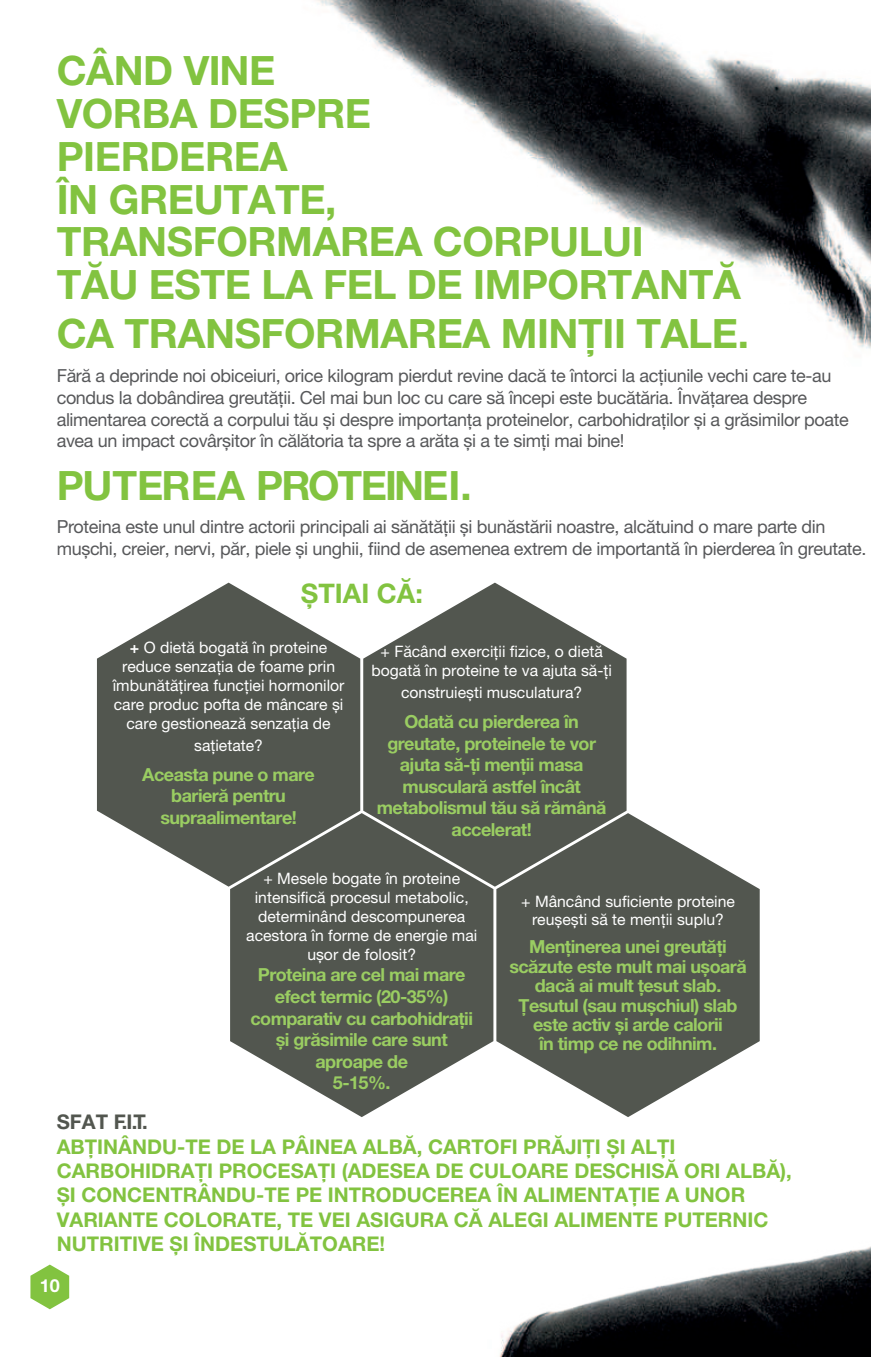
<style>
.page{position:relative;width:871px;height:1357px;background:#fff}
.page>*{position:absolute;margin:0;border:0;box-sizing:border-box;transform-origin:0 0}
.t1{font:700 40.5px/42.8px "Helvetica Neue LT Pro";letter-spacing:-.01em;color:#82c340}
.t2{font:700 40.5px "Helvetica Neue LT Pro";letter-spacing:-.035em;color:#82c340}
.t3{font:700 27px "Helvetica Neue LT Pro";color:#82c340}
.t4{font:700 20.25px/24.3px "Helvetica Neue LT Pro";color:#82c340}
.t5{font:700 20.25px "Helvetica Neue LT Pro";color:#52564f}
.t6{font:18px/21.6px "Helvetica Neue LT Pro";letter-spacing:-.02em;color:#57585a}
.t7{font:700 18px/21.6px "Helvetica Neue LT Pro";letter-spacing:-.03em;color:#9acd62;text-align:center}
.t8{font:700 18px "Helvetica Neue LT Pro";color:#fff}
.t9{font:15.75px/18.9px "Helvetica Neue LT Pro";color:#fff;text-align:center}
.s1{font-weight:700}
</style>
<div class="page">
<img style="left:49px;top:0;width:822px;height:1357px">
<svg style="left:30px;top:1264px;width:39px;height:45px"></svg>
<h1 class="t1" style="left:57px;top:50px;width:686px">CÂND VINE<br>VORBA DESPRE<br>PIERDEREA<br>ÎN GREUTATE,<br>TRANSFORMAREA CORPULUI<br>TĂU ESTE LA FEL DE IMPORTANTĂ</h1>
<h1 class="t1" style="left:57px;top:312px;width:694px">CA TRANSFORMAREA MINȚII TALE.</h1>
<p class="t6" style="left:57px;top:365px;width:793px">Fără a deprinde noi obiceiuri, orice kilogram pierdut revine dacă te întorci la acţiunile vechi care te-au condus la dobândirea greutății. Cel mai bun loc cu care să începi este bucătăria. Învățarea despre alimentarea corectă a corpului tău și despre importanța proteinelor, carbohidraților și a grăsimilor poate avea un impact covârșitor în călătoria ta spre a arăta și a te simți mai bine!</p>
<h1 class="t2" style="left:57px;top:463px;width:416px">PUTEREA PROTEINEI.</h1>
<p class="t6" style="left:57px;top:515px;width:811px;line-height:22.5px">Proteina este unul dintre actorii principali ai sănătății și bunăstării noastre, alcătuind o mare parte din mușchi, creier, nervi, păr, piele și unghii, fiind de asemenea extrem de importantă în pierderea în greutate.</p>
<h2 class="t3" style="left:301px;top:578px;width:123px">ȘTIAI CĂ:</h2>
<p class="t9" style="left:113px;top:638px;width:233px"><span class="s1">+</span> O dietă bogată în proteine reduce senzația de foame prin îmbunătățirea funcției hormonilor care produc pofta de mâncare și care gestionează senzația de</p>
<p class="t9" style="left:194px;top:735px;width:70px">sațietate?</p>
<p class="t7" style="left:142px;top:764px;width:174px">Aceasta pune o mare barieră pentru supraalimentare!</p>
<p class="t9" style="left:371px;top:642px;width:242px">+ Făcând exerciții fizice, o dietă bogată în proteine te va ajuta să-ți</p>
<p class="t9" style="left:401px;top:683px;width:183px">construiești musculatura?</p>
<p class="t7" style="left:377px;top:711px;width:231px">Odată cu pierderea în greutate, proteinele te vor ajuta să-ți menții masa musculară astfel încât metabolismul tău să rămână accelerat!</p>
<p class="t9" style="left:246px;top:869px;width:233px">+ Mesele bogate în proteine intensifică procesul metabolic, determinând descompunerea acestora în forme de energie mai ușor de folosit?</p>
<p class="t7" style="left:250px;top:964px;width:224px">Proteina are cel mai mare efect termic (20-35%) comparativ cu carbohidrații și grăsimile care sunt aproape de<br>5-15%.</p>
<p class="t9" style="left:521px;top:892px;width:215px;line-height:18px">+ Mâncând suficiente proteine reușești să te menții suplu?</p>
<p class="t7" style="left:509px;top:937px;width:239px;line-height:19.3px">Menținerea unei greutăți scăzute este mult mai ușoară dacă ai mult țesut slab.<br>Țesutul (sau mușchiul) slab este activ și arde calorii<br>în timp ce ne odihnim.</p>
<p class="t5" style="left:57px;top:1110px;width:93px">SFAT F.I.T.</p>
<p class="t4" style="left:57px;top:1134px;width:736px">ABȚINÂNDU-TE DE LA PÂINEA ALBĂ, CARTOFI PRĂJIȚI ȘI ALȚI CARBOHIDRAȚI PROCESAȚI (ADESEA DE CULOARE DESCHISĂ ORI ALBĂ), ȘI CONCENTRÂNDU-TE PE INTRODUCEREA ÎN ALIMENTAȚIE A UNOR VARIANTE COLORATE, TE VEI ASIGURA CĂ ALEGI ALIMENTE PUTERNIC NUTRITIVE ȘI ÎNDESTULĂTOARE!</p>
<p class="t8" style="left:40px;top:1275px;width:22px">10</p>
</div>
